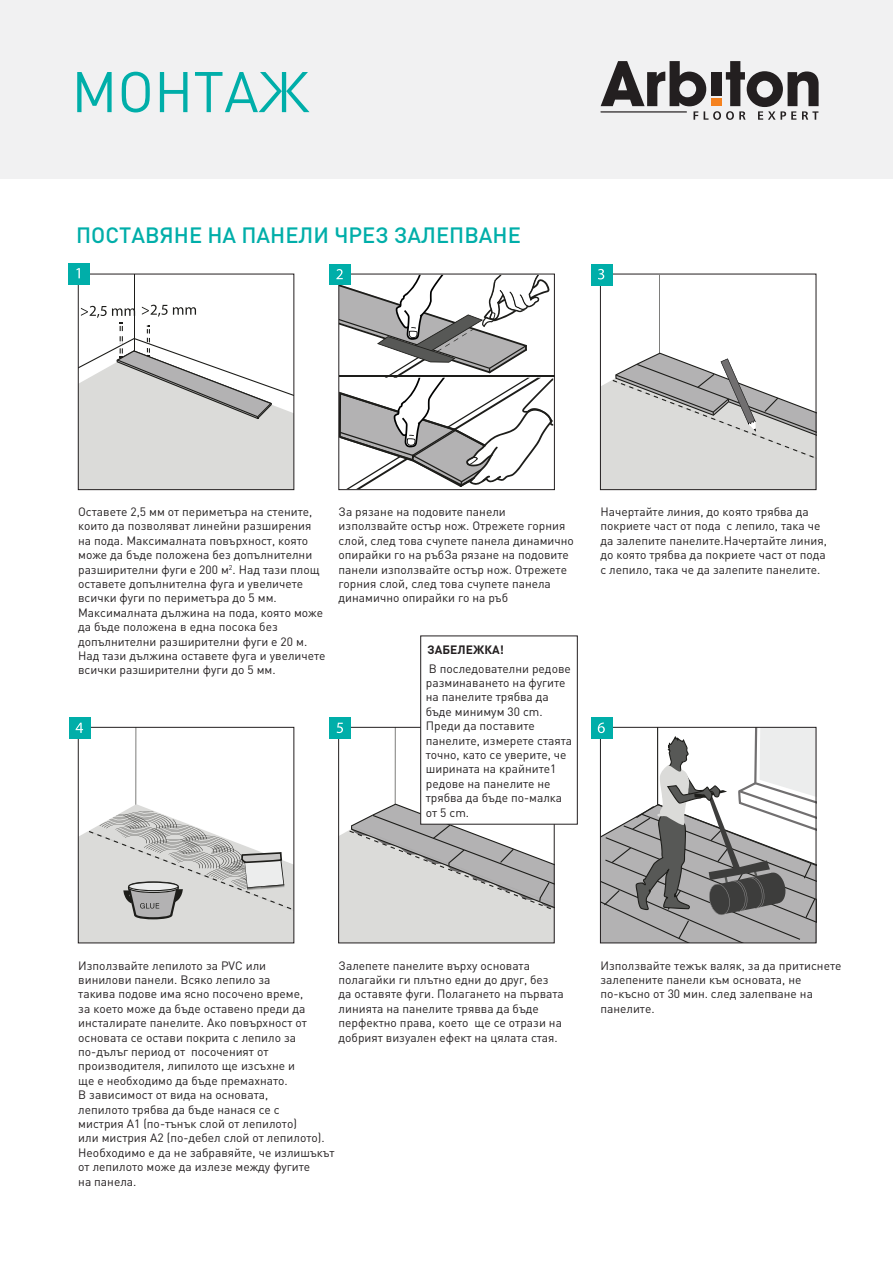
<style>
.page{position:relative;width:893px;height:1263px;background:#fff}
.page>*{position:absolute;margin:0;border:0;box-sizing:border-box;transform-origin:0 0}
.t1{font:56.4px "DIN Pro";color:#00aea9}
.t2{font:500 21.9px "DIN Pro";color:#00aea9}
.t3{font:12px/14.4px "DIN Pro";color:#231f20}
.t4{font:700 12px "DIN Pro";color:#231f20}
</style>
<div class="page">
<div style="left:0;top:0;width:893px;height:179px;background:#f1f1f2"></div>
<svg style="left:601px;top:61px;width:218px;height:59px"></svg>
<div style="left:711px;top:98px;width:10px;height:8px;background:#f58220"></div>
<hr style="left:136px;top:727px;width:1px;height:79px;background:#1d1d1a">
<svg style="left:80px;top:804px;width:212px;height:137px"></svg>
<div style="left:78px;top:727px;width:216px;height:216px;border:1px solid #231f20"></div>
<hr style="left:395px;top:727px;width:1px;height:79px;background:#1d1d1a">
<svg style="left:340px;top:803px;width:213px;height:138px"></svg>
<div style="left:338px;top:727px;width:217px;height:216px;border:1px solid #231f20"></div>
<hr style="left:659px;top:275px;width:1px;height:80px;background:#1d1d1a">
<svg style="left:602px;top:353px;width:212px;height:135px"></svg>
<div style="left:600px;top:274px;width:216px;height:216px;border:1px solid #231f20"></div>
<hr style="left:134px;top:274px;width:1px;height:80px;background:#1d1d1a">
<svg style="left:80px;top:305px;width:212px;height:183px"></svg>
<div style="left:78px;top:274px;width:216px;height:216px;border:1px solid #231f20"></div>
<div style="left:69px;top:263px;width:21px;height:21px;background:#00aea9"></div>
<svg style="left:76px;top:268px;width:4px;height:10px"></svg>
<div style="left:330px;top:264px;width:21px;height:21px;background:#00aea9"></div>
<svg style="left:336px;top:269px;width:217px;height:220px"></svg>
<div style="left:591px;top:264px;width:21px;height:21px;background:#00aea9"></div>
<svg style="left:598px;top:269px;width:6px;height:10px"></svg>
<div style="left:69px;top:718px;width:21px;height:21px;background:#00aea9"></div>
<svg style="left:76px;top:723px;width:7px;height:10px"></svg>
<div style="left:330px;top:718px;width:21px;height:21px;background:#00aea9"></div>
<svg style="left:337px;top:723px;width:6px;height:10px"></svg>
<div style="left:591px;top:718px;width:21px;height:21px;background:#00aea9"></div>
<svg style="left:598px;top:722px;width:218px;height:221px"></svg>
<div style="left:420px;top:635px;width:158px;height:189px;background:#fff;border:1px solid #231f20"></div>
<h1 class="t1" style="left:71px;top:47px;width:240px">МОНТАЖ</h1>
<h2 class="t2" style="left:76px;top:217px;width:446px">ПОСТАВЯНЕ НА ПАНЕЛИ ЧРЕЗ ЗАЛЕПВАНЕ</h2>
<p class="t3" style="left:78px;top:503px;width:249px">Оставете 2,5 мм от периметъра на стените, които да позволяват линейни разширения на пода. Максималната повърхност, която може да бъде положена без допълнителни разширителни фуги е 200 м<sup>2</sup>. Над тази площ оставете допълнителна фуга и увеличете всички фуги по периметъра до 5 мм.<br>Максималната дължина на пода, която може да бъде положена в една посока без допълнителни разширителни фуги е 20 м.<br>Над тази дължина оставете фуга и увеличете всички разширителни фуги до 5 мм.</p>
<p class="t3" style="left:339px;top:503px;width:237px">За рязане на подовите панели използвайте остър нож. Отрежете горния слой, след това счупете панела динамично опирайки го на ръбЗа рязане на подовите панели използвайте остър нож. Отрежете горния слой, след това счупете панела динамично опирайки го на ръб</p>
<p class="t3" style="left:600px;top:503px;width:228px">Начертайте линия, до която трябва да покриете част от пода с лепило, така че да залепите панелите.Начертайте линия, до която трябва да покриете част от пода с лепило, така че да залепите панелите.</p>
<p class="t4" style="left:428px;top:640px;width:78px">ЗАБЕЛЕЖКА!</p>
<p class="t3" style="left:426px;top:660px;width:148px">В последователни редове разминаването на фугите на панелите трябва да бъде минимум 30 cm.<br>Преди да поставите панелите, измерете стаята точно, като се уверите, че ширината на крайните1 редове на панелите не трябва да бъде по-малка от 5 cm.</p>
<p class="t3" style="left:78px;top:957px;width:258px">Използвайте лепилото за PVC или<br>винилови панели. Всяко лепило за<br>такива подове има ясно посочено време,<br>за което може да бъде оставено преди да инсталирате панелите. Ако повърхност от основата се остави покрита с лепило за по-дълъг период от посоченият от производителя, липилото ще изсъхне и<br>ще е необходимо да бъде премахнато.<br>В зависимост от вида на основата,<br>лепилото трябва да бъде нанася се с<br>мистрия А1 (по-тънък слой от лепилото)<br>или мистрия A2 (по-дебел слой от лепилото).<br>Необходимо е да не забравяйте, че излишъкът от лепилото може да излезе между фугите<br>на панела.</p>
<p class="t3" style="left:339px;top:957px;width:227px">Залепете панелите върху основата полагайки ги плътно едни до друг, без да оставяте фуги. Полагането на първата линията на панелите трявва да бъде перфектно права, което ще се отрази на добрият визуален ефект на цялата стая.</p>
<p class="t3" style="left:600px;top:957px;width:243px">Използвайте тежък валяк, за да притиснете залепените панели към основата, не по-късно от 30 мин. след залепване на панелите.</p>
</div>
